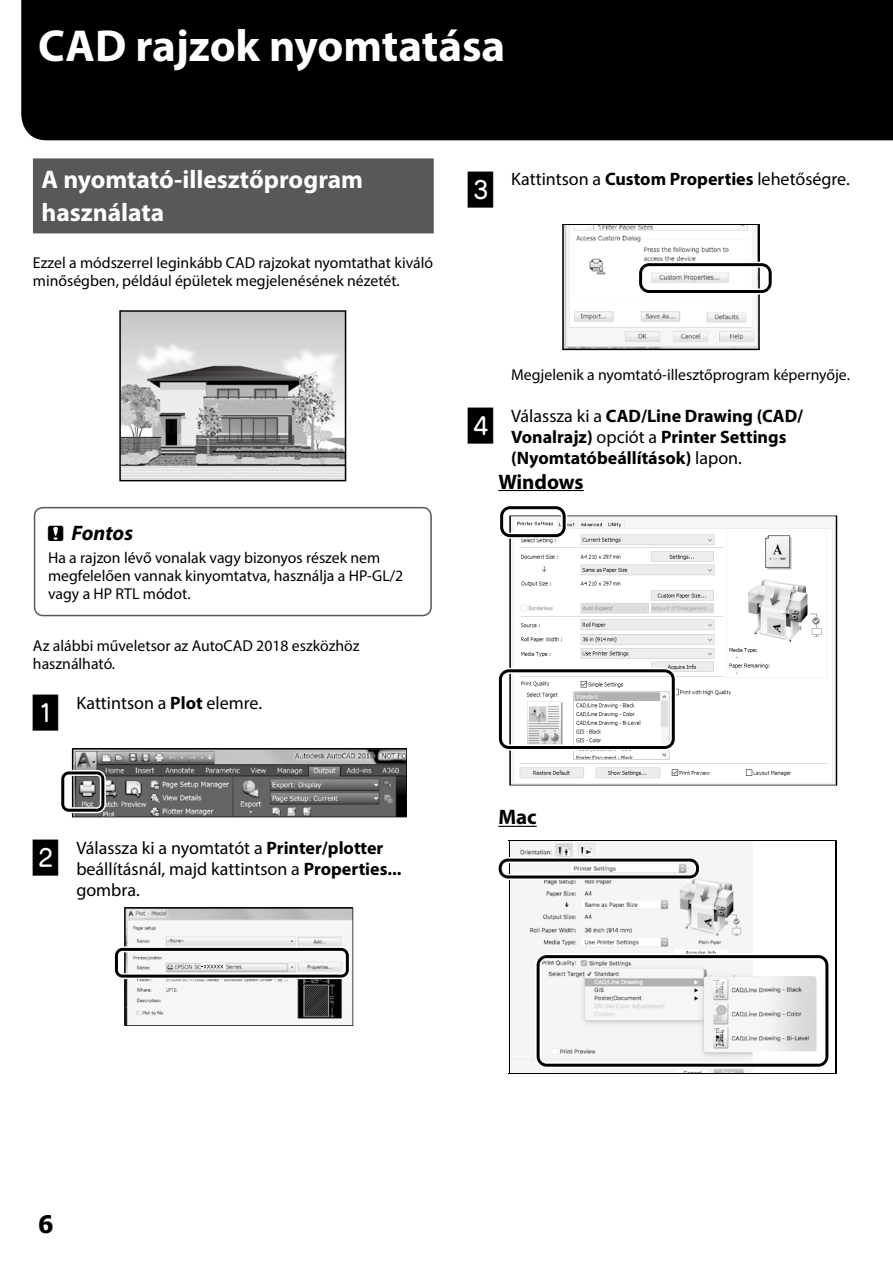
<style>
.page{position:relative;width:893px;height:1263px;background:#fff}
.page>*{position:absolute;margin:0;border:0;box-sizing:border-box;transform-origin:0 0}
.t1{font:700 45px "Myriad Pro";color:#fff}
.t2{font:36px "JNB3 TP";color:#000}
.t3{font:700 25.5px/33px "Myriad Pro";color:#fff}
.t4{font:700 24px "Tahoma";color:#000}
.t5{font:700 21px "Myriad Pro";color:#000}
.t6{font:italic 700 21px "Myriad Pro";color:#000}
.t7{font:18px/21px "Myriad Pro";color:#000}
.t8{font:700 18px/21px "Myriad Pro";color:#000}
.t9{font:15.75px/18px "Myriad Pro";color:#000}
.s1{font-family:"TP Publication Group Icons 3 AA";font-weight:400;font-style:normal}
.s2{font-weight:700}
.s3{font-weight:400}
</style>
<div class="page">
<div style="left:21px;top:0;width:872px;height:140px;background:#000"></div>
<div style="left:33px;top:158px;width:401px;height:75px;background:#595757"></div>
<svg style="left:119px;top:310px;width:227px;height:171px;background:#b3b3b3"></svg>
<div style="left:34px;top:507px;width:398px;height:109px;border:2px solid #595757;border-radius:9px"></div>
<svg style="left:61px;top:748px;width:346px;height:69px;background:#787777"></svg>
<svg style="left:114px;top:907px;width:239px;height:119px"></svg>
<hr style="left:498px;top:490px;width:86px;height:1px;background:#000">
<hr style="left:498px;top:826px;width:39px;height:1px;background:#000">
<svg style="left:562px;top:224px;width:210px;height:126px"></svg>
<img style="left:511px;top:516px;width:325px;height:269px">
<hr style="left:510px;top:515px;width:327px;height:1px;background:#000">
<hr style="left:510px;top:785px;width:327px;height:1px;background:#000">
<hr style="left:836px;top:516px;width:1px;height:269px;background:#000">
<hr style="left:509px;top:516px;width:2px;height:269px;background:#000">
<svg style="left:498px;top:668px;width:178px;height:82px"></svg>
<svg style="left:500px;top:506px;width:67px;height:33px"></svg>
<svg style="left:813px;top:617px;width:7px;height:8px"></svg>
<img style="left:510px;top:842px;width:235px;height:231px">
<hr style="left:835px;top:840px;width:2px;height:234px;background:#000">
<hr style="left:509px;top:840px;width:327px;height:1px;background:#000">
<hr style="left:509px;top:1073px;width:327px;height:1px;background:#000">
<hr style="left:509px;top:840px;width:1px;height:234px;background:#000">
<svg style="left:498px;top:857px;width:202px;height:23px"></svg>
<svg style="left:535px;top:954px;width:294px;height:114px"></svg>
<h1 class="t1" style="left:38px;top:16px;width:469px">CAD rajzok nyomtatása</h1>
<h3 class="t3" style="left:41px;top:162px;width:323px">A nyomtató-illesztőprogram használata</h3>
<p class="t9" style="left:33px;top:254px;width:402px">Ezzel a módszerrel leginkább CAD rajzokat nyomtathat kiváló minőségben, például épületek megjelenésének nézetét.</p>
<h3 class="t6" style="left:48px;top:519px;width:87px"><span class="s1">c</span> Fontos</h3>
<p class="t9" style="left:48px;top:549px;width:357px">Ha a rajzon lévő vonalak vagy bizonyos részek nem megfelelően vannak kinyomtatva, használja a HP-GL/2 vagy a HP RTL módot.</p>
<p class="t9" style="left:33px;top:636px;width:328px">Az alábbi műveletsor az AutoCAD 2018 eszközhöz használható.</p>
<h2 class="t2" style="left:33px;top:695px;width:30px">A</h2>
<p class="t7" style="left:76px;top:692px;width:187px">Kattintson a <span class="s2">Plot</span> elemre.</p>
<h2 class="t2" style="left:33px;top:840px;width:30px">B</h2>
<p class="t7" style="left:76px;top:837px;width:327px">Válassza ki a nyomtatót a <span class="s2">Printer/plotter </span>beállításnál, majd kattintson a <span class="s2">Properties... </span>gombra.</p>
<h2 class="t2" style="left:468px;top:171px;width:30px">C</h2>
<p class="t7" style="left:511px;top:168px;width:340px">Kattintson a <span class="s2">Custom Properties</span> lehetőségre.</p>
<p class="t9" style="left:511px;top:366px;width:340px">Megjelenik a nyomtató-illesztőprogram képernyője.</p>
<h2 class="t2" style="left:468px;top:408px;width:30px">D</h2>
<p class="t8" style="left:511px;top:405px;width:294px"><span class="s3">Válassza ki a</span> CAD/Line Drawing (CAD/<br>Vonalrajz) <span class="s3">opciót a</span> Printer Settings (Nyomtatóbeállítások) <span class="s3">lapon.</span></p>
<h3 class="t5" style="left:498px;top:468px;width:87px">Windows</h3>
<h3 class="t5" style="left:498px;top:803px;width:40px">Mac</h3>
<h3 class="t4" style="left:38px;top:1207px;width:17px">6</h3>
</div>
